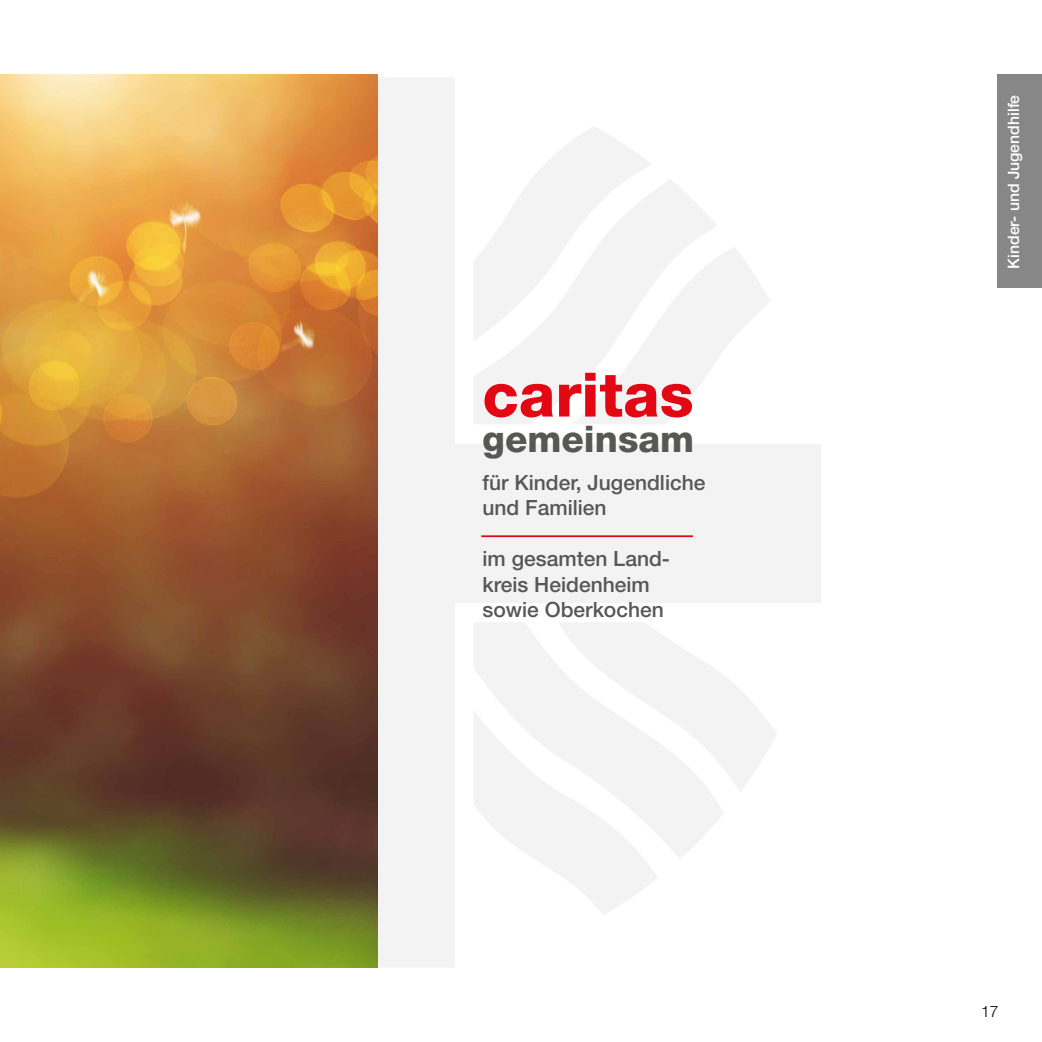
<style>
.page{position:relative;width:1042px;height:1042px;background:#fff}
.page>*{position:absolute;margin:0;border:0;box-sizing:border-box;transform-origin:0 0}
.t1{font:800 61.25px "Helvetica Neue LT Std";color:#e30613}
.t2{font:800 36.75px "Helvetica Neue LT Std";color:#575756}
.t3{font:500 21px/25.2px "Helvetica Neue LT Std";color:#575756}
.t4{font:500 15.75px "Helvetica Neue LT Std";color:#fff}
.t5{font:300 15.75px "Helvetica Neue LT Std";color:#000}
</style>
<div class="page">
<svg style="left:377px;top:77px;width:444px;height:890px;fill:#f3f3f3"></svg>
<svg style="left:473px;top:622px;width:304px;height:293px"></svg>
<svg style="left:473px;top:126px;width:298px;height:298px"></svg>
<hr style="left:481px;top:535px;width:212px;height:2px;background:#e30613">
<div style="left:997px;top:74px;width:45px;height:214px;background:#878787"></div>
<img style="left:0;top:74px;width:377px;height:893px">
<h1 class="t1" style="left:482px;top:358px;width:213px">caritas</h1>
<h2 class="t2" style="left:482px;top:417px;width:213px">gemeinsam</h2>
<p class="t3" style="left:482px;top:470px;width:224px">für Kinder, Jugendliche und Familien</p>
<p class="t3" style="left:482px;top:546px;width:189px">im gesamten Land&shy;kreis Heidenheim sowie Oberkochen</p>
<p class="t4" style="left:1004px;top:269px;width:175px;rotate:-90deg">Kinder- und Jugendhilfe</p>
<p class="t5" style="left:981px;top:1002px;width:19px">17</p>
</div>
